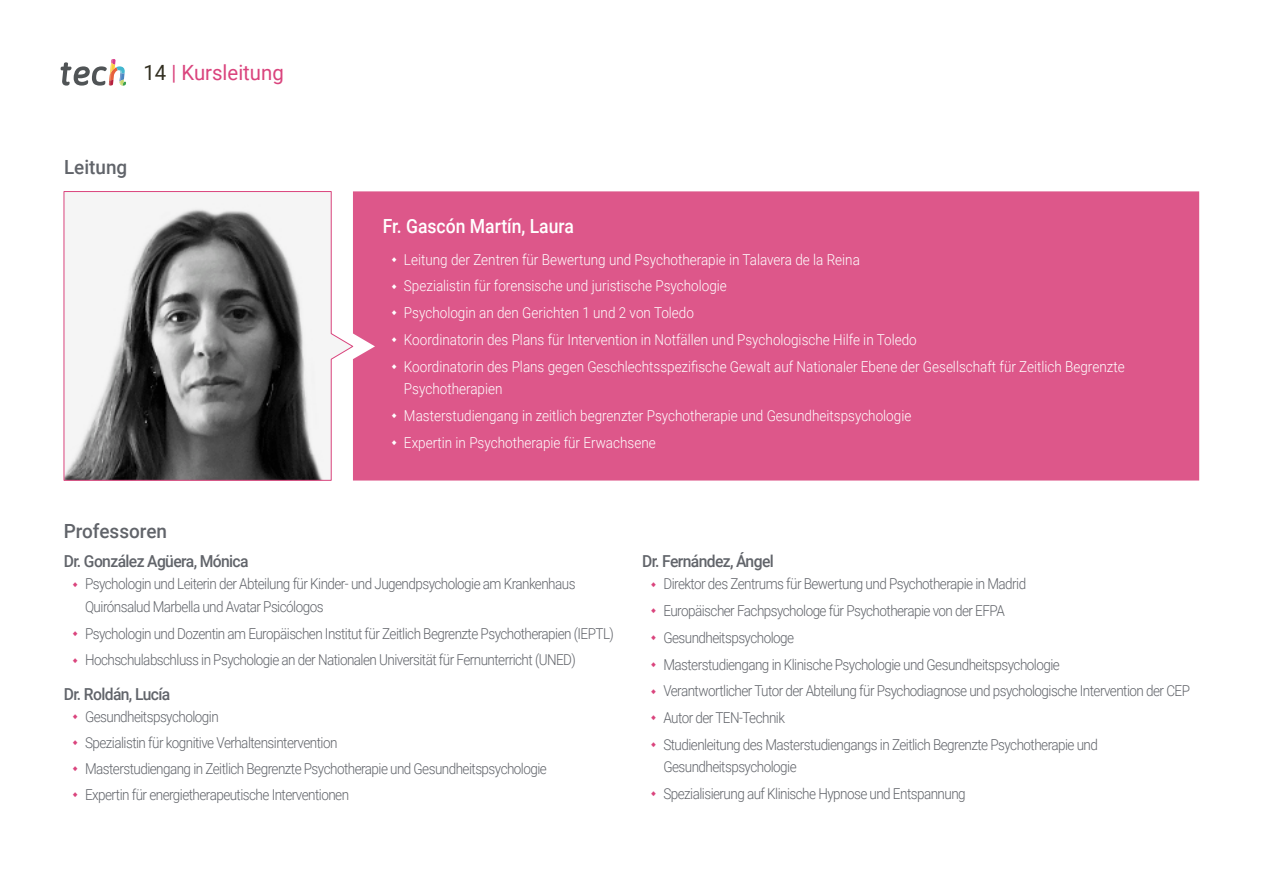
<style>
.page{position:relative;width:1263px;height:893px;background:#fff}
.page>*{position:absolute;margin:0;border:0;box-sizing:border-box;transform-origin:0 0}
.t1{font:21px "Roboto";color:#da447d}
.t2{font:500 19.5px "Roboto";color:#fff;scale:.9 1}
.t3{font:500 19.5px "Roboto";color:#61646a}
.t4{font:500 16.5px "Roboto";letter-spacing:-.04em;color:#61646a;scale:.95 1}
.t5{font:300 15px/26.7px "Roboto";letter-spacing:-.04em;color:#61646a;scale:.9 1}
.t6{font:300 15px/26.7px "Roboto";color:#fff;scale:.9 1}
.s1{color:#312e20}
</style>
<div class="page">
<div style="left:353px;top:191px;width:846px;height:290px;background:#dd578a"></div>
<svg style="left:64px;top:191px;width:289px;height:290px"></svg>
<svg style="left:61px;top:59px;width:65px;height:27px"></svg>
<svg style="left:392px;top:257px;width:5px;height:5px"></svg>
<svg style="left:392px;top:284px;width:5px;height:5px"></svg>
<svg style="left:392px;top:310px;width:5px;height:5px"></svg>
<svg style="left:392px;top:337px;width:5px;height:5px"></svg>
<svg style="left:392px;top:364px;width:5px;height:5px"></svg>
<svg style="left:392px;top:413px;width:5px;height:5px"></svg>
<svg style="left:392px;top:440px;width:5px;height:5px"></svg>
<h1 class="t1" style="left:144px;top:57px;width:142px"><span class="s1">14</span> | Kursleitung</h1>
<h2 class="t3" style="left:64px;top:154px;width:65px">Leitung</h2>
<h2 class="t2" style="left:383px;top:212px;width:214px">Fr. Gascón Martín, Laura</h2>
<p class="t6" style="left:404px;top:245px;width:802px">Leitung der Zentren für Bewertung und Psychotherapie in Talavera de la Reina<br>Spezialistin für forensische und juristische Psychologie<br>Psychologin an den Gerichten 1 und 2 von Toledo<br>Koordinatorin des Plans für Intervention in Notfällen und Psychologische Hilfe in Toledo<br>Koordinatorin des Plans gegen Geschlechtsspezifische Gewalt auf Nationaler Ebene der Gesellschaft für Zeitlich Begrenzte</p>
<p class="t6" style="left:404px;top:375px;width:565px">Psychotherapien<br>Masterstudiengang in zeitlich begrenzter Psychotherapie und Gesundheitspsychologie<br>Expertin in Psychotherapie für Erwachsene</p>
<h2 class="t3" style="left:64px;top:517px;width:105px">Professoren</h2>
<p class="t4" style="left:64px;top:550px;width:196px">Dr. González Agüera, Mónica</p>
<p class="t5" style="left:85px;top:572px;width:546px;line-height:22.5px">Psychologin und Leiterin der Abteilung für Kinder- und Jugendpsychologie am Krankenhaus<br>Quirónsalud Marbella und Avatar Psicólogos</p>
<p class="t5" style="left:85px;top:619px;width:589px">Psychologin und Dozentin am Europäischen Institut für Zeitlich Begrenzte Psychotherapien (IEPTL)<br>Hochschulabschluss in Psychologie an der Nationalen Universität für Fernunterricht (UNED)</p>
<p class="t4" style="left:64px;top:682px;width:114px">Dr. Roldán, Lucía</p>
<p class="t5" style="left:85px;top:703px;width:515px;line-height:26px">Gesundheitspsychologin<br>Spezialistin für kognitive Verhaltensintervention<br>Masterstudiengang in Zeitlich Begrenzte Psychotherapie und Gesundheitspsychologie Expertin für energietherapeutische Interventionen</p>
<p class="t4" style="left:642px;top:550px;width:140px">Dr. Fernández, Ángel</p>
<p class="t5" style="left:663px;top:570px;width:587px">Direktor des Zentrums für Bewertung und Psychotherapie in Madrid<br>Europäischer Fachpsychologe für Psychotherapie von der EFPA<br>Gesundheitspsychologe<br>Masterstudiengang in Klinische Psychologie und Gesundheitspsychologie<br>Verantwortlicher Tutor der Abteilung für Psychodiagnose und psychologische Intervention der CEP Autor der TEN-Technik<br>Studienleitung des Masterstudiengangs in Zeitlich Begrenzte Psychotherapie und</p>
<p class="t5" style="left:663px;top:753px;width:337px">Gesundheitspsychologie<br>Spezialisierung auf Klinische Hypnose und Entspannung</p>
</div>
